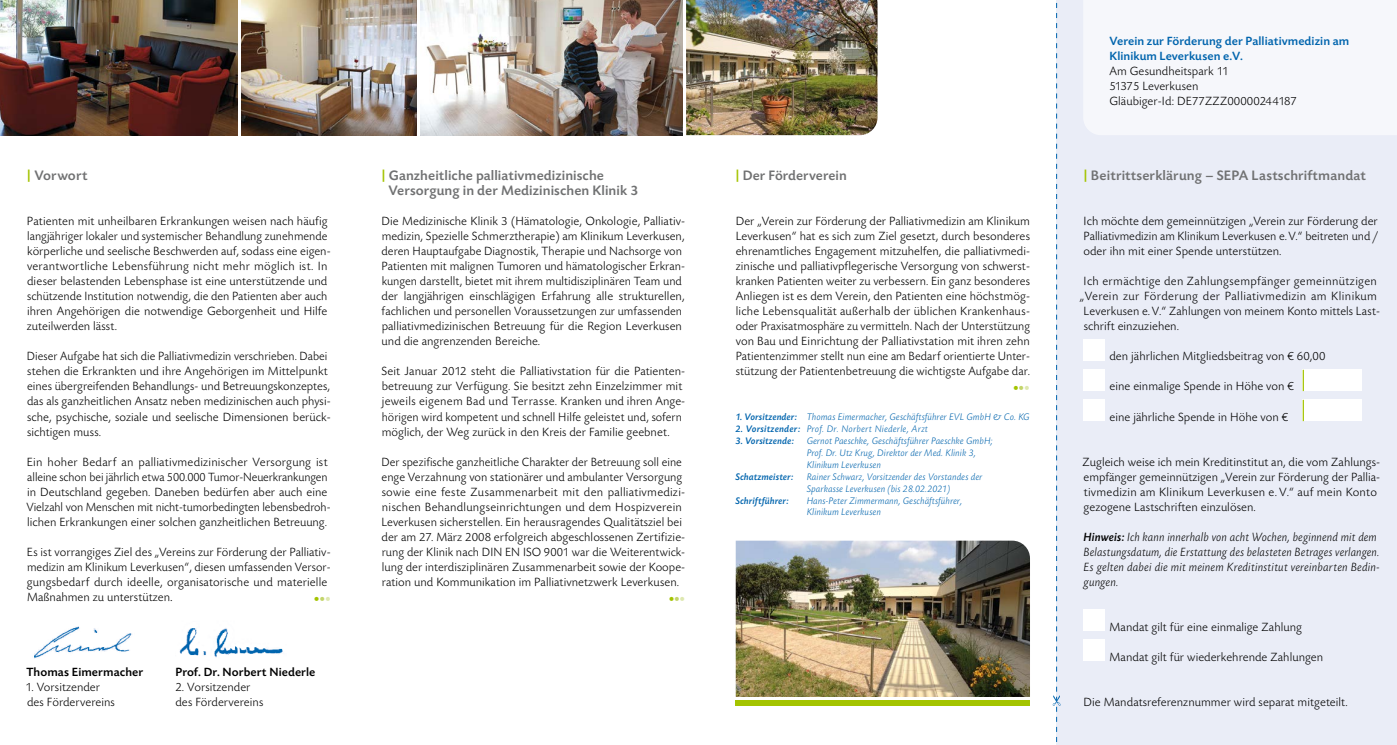
<style>
.page{position:relative;width:1397px;height:745px;background:#fff}
.page>*{position:absolute;margin:0;border:0;box-sizing:border-box;transform-origin:0 0}
.t1{font:500 14.38px/15px "Today Sans BEFOP";letter-spacing:.01em;color:#707172}
.t2{font:300 12.5px/15px "Today Sans BEFOP";letter-spacing:.005em;color:#000}
.t3{font:300 12.5px/15px "Today Sans BEFOP";letter-spacing:.005em;color:#000;scale:.96 1}
.t4{font:italic 300 12.5px/15px "Today Sans BEFOP";letter-spacing:.01em;color:#000}
.t5{font:300 12.5px "Today Sans BEFOP";letter-spacing:.03em;color:#000}
.t6{font:500 12.5px/15px "Today Sans BEFOP";letter-spacing:.005em;color:#0064ad}
.t7{font:500 12.5px "Today Sans BEFOP";letter-spacing:.005em;color:#000}
.t8{font:300 12.5px "Today Sans BEFOP";color:#a4c400}
.t9{font:italic 300 10px/11.9px "Today Sans BEFOP";letter-spacing:.01em;color:#0064ad}
.t10{font:italic 300 10px "Today Sans BEFOP";letter-spacing:.03em;color:#0064ad}
.t11{font:italic 500 10px "Today Sans BEFOP";letter-spacing:.01em;color:#0064ad}
.s1{font-weight:700;color:#a4c400}
.s2{font-size:13.75px}
.s3{color:#c3d56a}
.s4{color:#dee8b0}
.s5{font-weight:500}
</style>
<div class="page">
<div style="left:1056px;top:0;width:340px;height:744px;background:#eaedf7"></div>
<div style="left:1084px;top:0;width:312px;height:135px;background:#f6f7fb"></div>
<img style="left:34px;top:626px;width:98px;height:33px">
<img style="left:179px;top:628px;width:104px;height:30px">
<img style="left:420px;top:0;width:262px;height:135px">
<img style="left:0;top:0;width:237px;height:135px">
<img style="left:241px;top:0;width:175px;height:135px">
<img style="left:686px;top:0;width:191px;height:135px">
<img style="left:735px;top:540px;width:294px;height:156px">
<div style="left:735px;top:700px;width:294px;height:5px;background:#a4c400"></div>
<svg style="left:1052px;top:3px;width:8px;height:739px"></svg>
<div style="left:1302px;top:399px;width:59px;height:22px;background:#fff"></div>
<div style="left:1302px;top:369px;width:59px;height:22px;background:#fff"></div>
<div style="left:1082px;top:399px;width:22px;height:21px;background:#fff"></div>
<div style="left:1082px;top:369px;width:22px;height:21px;background:#fff"></div>
<div style="left:1082px;top:609px;width:22px;height:21px;background:#fff"></div>
<div style="left:1082px;top:639px;width:22px;height:21px;background:#fff"></div>
<div style="left:1082px;top:339px;width:22px;height:21px;background:#fff"></div>
<svg style="left:1302px;top:399px;width:1px;height:22px"></svg>
<svg style="left:1302px;top:369px;width:1px;height:22px"></svg>
<p class="t1" style="left:27px;top:168px;width:62px"><span class="s1">|</span> Vorwort</p>
<p class="t2" style="left:27px;top:214px;width:305px">Patienten mit unheilbaren Erkrankungen weisen nach häufig langjähriger lokaler und systemischer Behandlung zunehmende körperliche und seelische Beschwerden auf, sodass eine eigen&shy;verantwortliche Lebensführung nicht mehr möglich ist. In dieser belastenden Lebensphase ist eine unterstützende und schützende Institution notwendig, die den Patienten aber auch ihren Angehörigen die notwendige Geborgenheit und Hilfe zuteilwerden lässt.</p>
<p class="t3" style="left:27px;top:349px;width:318px">Dieser Aufgabe hat sich die Palliativmedizin verschrieben. Dabei stehen die Erkrankten und ihre Angehörigen im Mittelpunkt eines übergreifenden Behandlungs- und Betreuungskonzeptes, das als ganzheitlichen Ansatz neben medizinischen auch physi&shy;sche, psychische, soziale und seelische Dimensionen berück&shy;sichtigen muss.</p>
<p class="t2" style="left:26px;top:454px;width:304px">Ein hoher Bedarf an palliativmedizinischer Versorgung ist alleine schon bei jährlich etwa 500.000 Tumor-Neuerkrankungen in Deutschland gegeben. Daneben bedürfen aber auch eine Vielzahl von Menschen mit nicht-tumorbedingten lebensbedroh&shy;lichen Erkrankungen einer solchen ganzheitlichen Betreuung.</p>
<p class="t2" style="left:27px;top:544px;width:304px">Es ist vorrangiges Ziel des „Vereins zur Förderung der Palliativ&shy;medizin am Klinikum Leverkusen“, diesen umfassenden Versor&shy;gungsbedarf durch ideelle, organisatorische und materielle Maßnahmen zu unterstützen<span class="s2">.</span></p>
<p class="t8" style="left:313px;top:591px;width:19px">• <span class="s3">•</span><span class="s4">•</span></p>
<p class="t7" style="left:26px;top:664px;width:118px">Thomas Eimermacher</p>
<p class="t7" style="left:175px;top:664px;width:141px">Prof. Dr. Norbert Niederle</p>
<p class="t2" style="left:25px;top:679px;width:76px">1. Vorsitzender</p>
<p class="t2" style="left:175px;top:679px;width:77px">2. Vorsitzender</p>
<p class="t2" style="left:27px;top:694px;width:89px">des Fördervereins</p>
<p class="t2" style="left:175px;top:694px;width:89px">des Fördervereins</p>
<p class="t1" style="left:388px;top:168px;width:251px;text-indent:-7px"><span class="s1">|</span> Ganzheitliche palliativmedizinische<br>Versorgung in der Medizinischen Klinik 3</p>
<p class="t2" style="left:381px;top:214px;width:304px">Die Medizinische Klinik 3 (Hämatologie, Onkologie, Palliativ&shy;medizin, Spezielle Schmerztherapie) am Klinikum Leverkusen, deren Hauptaufgabe Diagnostik, Therapie und Nachsorge von Patienten mit malignen Tumoren und hämatologischer Erkran&shy;kungen darstellt, bietet mit ihrem multidisziplinären Team und der langjährigen einschlägigen Erfahrung alle strukturellen, fachlichen und personellen Voraussetzungen zur umfassenden palliativmedizinischen Betreuung für die Region Leverkusen und die angrenzenden Bereiche.</p>
<p class="t2" style="left:381px;top:364px;width:304px">Seit Januar 2012 steht die Palliativstation für die Patienten&shy;betreuung zur Verfügung. Sie besitzt zehn Einzelzimmer mit jeweils eigenem Bad und Terrasse. Kranken und ihren Ange&shy;hörigen wird kompetent und schnell Hilfe geleistet und, sofern möglich, der Weg zurück in den Kreis der Familie geebnet.</p>
<p class="t3" style="left:381px;top:454px;width:316px">Der spezifische ganzheitliche Charakter der Betreuung soll eine enge Verzahnung von stationärer und ambulanter Versorgung sowie eine feste Zusammenarbeit mit den palliativmedizi&shy;nischen Behandlungseinrichtungen und dem Hospizverein Leverkusen sicherstellen. Ein herausragendes Qualitätsziel bei der am 27. März 2008 erfolgreich abgeschlossenen Zertifizie&shy;rung der Klinik nach DIN EN ISO 9001 war die Weiterentwick&shy;lung der interdisziplinären Zusammenarbeit sowie der Koope&shy;ration und Kommunikation im Palliativnetzwerk Leverkusen.</p>
<p class="t8" style="left:668px;top:591px;width:19px">• <span class="s3">•</span><span class="s4">•</span></p>
<p class="t1" style="left:735px;top:168px;width:112px"><span class="s1">|</span> Der Förderverein</p>
<p class="t2" style="left:735px;top:214px;width:296px;text-align:justify">Der „Verein zur Förderung der Palliativmedizin am Klinikum Leverkusen“ hat es sich zum Ziel gesetzt, durch besonderes ehrenamtliches Engagement mitzuhelfen, die palliativmedi&shy;zinische und palliativpflegerische Versorgung von schwerst&shy;kranken Patienten weiter zu verbessern. Ein ganz besonderes Anliegen ist es dem Verein, den Patienten eine höchstmög&shy;liche Lebensqualität außerhalb der üblichen Krankenhaus&shy;oder Praxisatmosphäre zu vermitteln. Nach der Unterstützung von Bau und Einrichtung der Palliativstation mit ihren zehn Patientenzimmer stellt nun eine am Bedarf orientierte Unter&shy;stützung der Patientenbetreuung die wichtigste Aufgabe dar.</p>
<p class="t8" style="left:1012px;top:381px;width:19px">• <span class="s3">•</span><span class="s4">•</span></p>
<p class="t9" style="left:735px;top:411px;width:296px"><span class="s5">1. Vorsitzender:</span> Thomas Eimermacher, Geschäftsführer EVL GmbH &amp; Co. KG</p>
<p class="t10" style="left:735px;top:423px;width:194px"><span class="s5">2. Vorsitzender:</span> Prof. Dr. Norbert Niederle, Arzt</p>
<p class="t11" style="left:735px;top:435px;width:60px">3. Vorsitzende:</p>
<p class="t9" style="left:806px;top:435px;width:187px">Gernot Paeschke, Geschäftsführer Paeschke GmbH;<br>Prof. Dr. Utz Krug, Direktor der Med. Klinik 3,<br>Klinikum Leverkusen</p>
<p class="t11" style="left:735px;top:471px;width:59px">Schatzmeister:</p>
<p class="t9" style="left:806px;top:470px;width:177px">Rainer Schwarz, Vorsitzender des Vorstandes der<br>Sparkasse Leverkusen (bis 28.02.2021)</p>
<p class="t11" style="left:735px;top:494px;width:55px">Schriftführer:</p>
<p class="t9" style="left:806px;top:494px;width:157px">Hans-Peter Zimmermann, Geschäftsführer,<br>Klinikum Leverkusen</p>
<p class="t6" style="left:1109px;top:34px;width:241px">Verein zur Förderung der Palliativmedizin am<br>Klinikum Leverkusen e.V.</p>
<p class="t2" style="left:1109px;top:64px;width:189px">Am Gesundheitspark 11<br>51375 Leverkusen<br>Gläubiger-Id: DE77ZZZ00000244187</p>
<p class="t1" style="left:1083px;top:168px;width:284px"><span class="s1">|</span> Beitrittserklärung – SEPA Lastschriftmandat</p>
<p class="t2" style="left:1083px;top:214px;width:297px;text-align:justify">Ich möchte dem gemeinnützigen „Verein zur Förderung der Palliativmedizin am Klinikum Leverkusen e.V.“ beitreten und/ oder ihn mit einer Spende unterstützen.</p>
<p class="t5" style="left:1083px;top:274px;width:295px">Ich ermächtige den Zahlungsempfänger gemeinnützigen</p>
<p class="t5" style="left:1079px;top:289px;width:298px">„Verein zur Förderung der Palliativmedizin am Klinikum</p>
<p class="t2" style="left:1083px;top:304px;width:297px">Leverkusen e.V.“ Zahlungen von meinem Konto mittels Last-</p>
<p class="t2" style="left:1083px;top:319px;width:97px">schrift einzuziehen.</p>
<p class="t2" style="left:1109px;top:349px;width:217px">den jährlichen Mitgliedsbeitrag von € 60,00</p>
<p class="t2" style="left:1109px;top:379px;width:186px">eine einmalige Spende in Höhe von €</p>
<p class="t2" style="left:1109px;top:409px;width:180px">eine jährliche Spende in Höhe von €</p>
<p class="t2" style="left:1082px;top:454px;width:298px">Zugleich weise ich mein Kreditinstitut an, die vom Zahlungs&shy;empfänger gemeinnützigen „Verein zur Förderung der Pallia&shy;tivmedizin am Klinikum Leverkusen e. V.“ auf mein Konto gezogene Lastschriften einzulösen.</p>
<p class="t4" style="left:1083px;top:529px;width:298px"><span class="s5">Hinweis:</span> Ich kann innerhalb von acht Wochen, beginnend mit dem Belastungsdatum, die Erstattung des belasteten Betrages verlangen.<br>Es gelten dabei die mit meinem Kreditinstitut vereinbarten Bedin&shy;gungen.</p>
<p class="t2" style="left:1109px;top:619px;width:194px">Mandat gilt für eine einmalige Zahlung</p>
<p class="t2" style="left:1109px;top:649px;width:215px">Mandat gilt für wiederkehrende Zahlungen</p>
<p class="t2" style="left:1083px;top:694px;width:266px">Die Mandatsreferenznummer wird separat mitgeteilt.</p>
</div>
